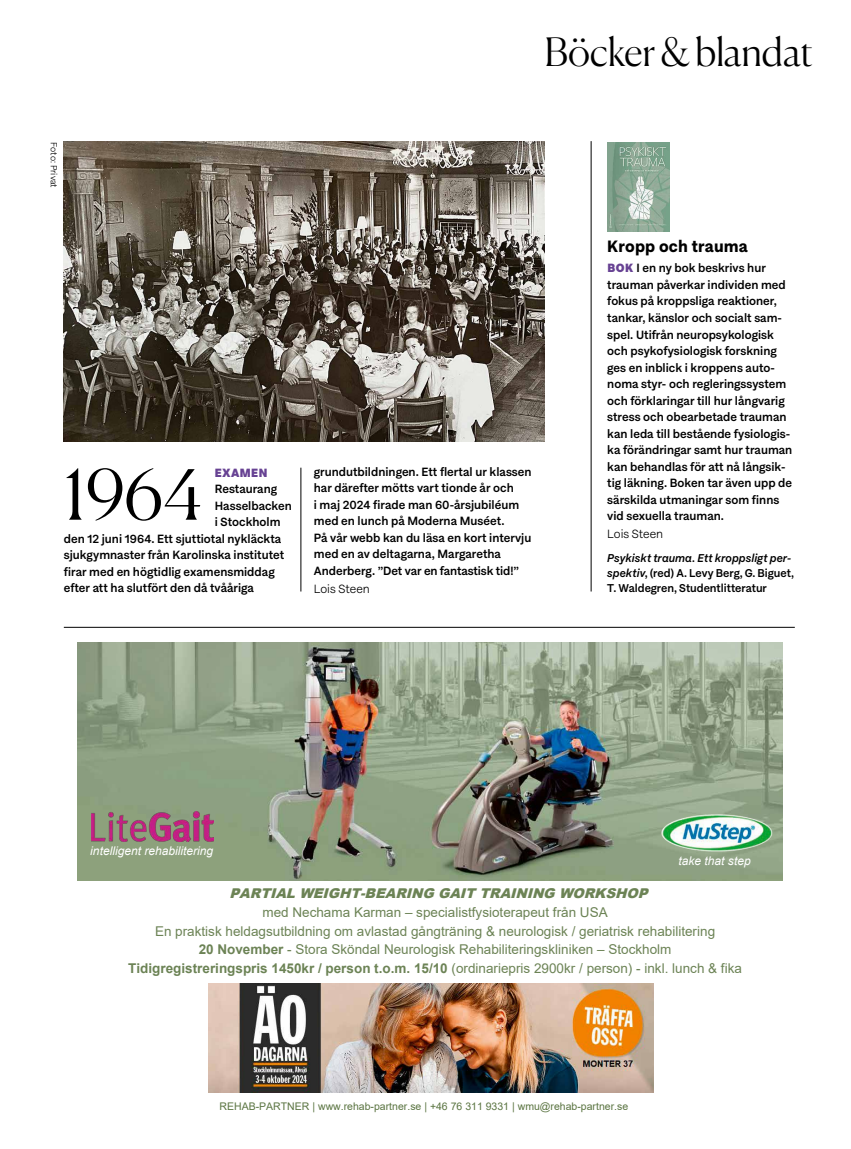
<style>
.page{position:relative;width:851px;height:1149px;background:#fff}
.page>*{position:absolute;margin:0;border:0;box-sizing:border-box;transform-origin:0 0}
.t1{font:300 69px "Canela";color:#000}
.t2{font:300 39px "Canela";letter-spacing:-.015em;color:#000}
.t3{font:700 16.5px "Solanel";letter-spacing:.01em;color:#000}
.t4{font:13.5px/18.6px "Arial";color:#6c8355;text-align:center}
.t5{font:italic 900 13.5px "Arial";color:#6c8355}
.t6{font:500 12px/16.5px "Solanel";color:#000}
.t7{font:italic 12px "Arial";color:#fff}
.t8{font:300 12px "Solanel";color:#000}
.t9{font:900 12px "Solanel";letter-spacing:.035em;color:#674293}
.t10{font:500 11.4px/15px "Solanel";color:#000}
.t11{font:10.5px "Arial";color:#5a7441}
.t12{font:300 9px "Solanel";color:#000}
.s1{font-weight:900;color:#674293}
.s2{font-style:italic}
.s3{font-weight:700}
</style>
<div class="page">
<img style="left:77px;top:642px;width:705px;height:238px">
<img style="left:91px;top:811px;width:123px;height:30px">
<img style="left:661px;top:813px;width:112px;height:39px">
<img style="left:208px;top:983px;width:445px;height:109px">
<hr style="left:64px;top:627px;width:730px;height:1px;background:#000">
<hr style="left:590px;top:141px;width:1px;height:450px;background:#000">
<img style="left:64px;top:141px;width:480px;height:300px">
<hr style="left:300px;top:467px;width:1px;height:124px;background:#000">
<img style="left:607px;top:142px;width:62px;height:89px">
<h2 class="t2" style="left:544px;top:22px;width:270px">Böcker &amp; blandat</h2>
<p class="t12" style="left:60px;top:142px;width:47px;rotate:90deg">Foto: Privat</p>
<h1 class="t1" style="left:63px;top:440px;width:141px">1964</h1>
<p class="t6" style="left:314px;top:462px;width:219px">grundutbildningen. Ett flertal ur klassen har därefter mötts vart tionde år och<br>i maj 2024 firade man 60-årsjubiléum med en lunch på Moderna Muséet.<br>På vår webb kan du läsa en kort intervju med en av deltagarna, Margaretha Anderberg. ”Det var en fantastisk tid!”</p>
<p class="t8" style="left:314px;top:580px;width:57px">Lois Steen</p>
<p class="t9" style="left:215px;top:464px;width:54px">EXAMEN</p>
<p class="t6" style="left:215px;top:480px;width:64px">Restaurang</p>
<p class="t6" style="left:215px;top:497px;width:79px">Hasselbacken</p>
<p class="t6" style="left:215px;top:513px;width:67px">i Stockholm</p>
<p class="t6" style="left:64px;top:530px;width:219px">den 12 juni 1964. Ett sjuttiotal nykläckta</p>
<p class="t6" style="left:64px;top:546px;width:222px">sjukgymnaster från Karolinska institutet</p>
<p class="t6" style="left:64px;top:563px;width:212px">firar med en högtidlig examensmiddag</p>
<p class="t6" style="left:64px;top:579px;width:192px">efter att ha slutfört den då tvååriga</p>
<h3 class="t3" style="left:607px;top:235px;width:142px">Kropp och trauma</h3>
<p class="t6" style="left:607px;top:259px;width:186px"><span class="s1">BOK</span> I en ny bok beskrivs hur trauman påverkar individen med fokus på kroppsliga reaktioner, tankar, känslor och socialt sam&shy;spel. Utifrån neuropsykologisk och psykofysiologisk forskning ges en inblick i kroppens auto&shy;noma styr- och regleringssystem och förklaringar till hur långvarig stress och obearbetade trauman kan leda till bestående fysiologis&shy;ka förändringar samt hur trauman kan behandlas för att nå långsik&shy;tig läkning. Boken tar även upp de särskilda utmaningar som finns vid sexuella trauman.</p>
<p class="t8" style="left:607px;top:526px;width:57px">Lois Steen</p>
<p class="t10" style="left:607px;top:550px;width:188px"><span class="s2">Psykiskt trauma. Ett kroppsligt per&shy;spektiv</span>, (red) A. Levy Berg, G. Biguet,<br>T. Waldegren, Studentlitteratur</p>
<p class="t7" style="left:90px;top:842px;width:124px">intelligent rehabilitering</p>
<p class="t7" style="left:678px;top:852px;width:74px">take that step</p>
<p class="t5" style="left:229px;top:883px;width:424px">PARTIALWEIGHT-BEARING GAIT TRAINING WORKSHOP</p>
<p class="t4" style="left:128px;top:902px;width:615px">med Nechama Karman – specialistfysioterapeut från USA<br>En praktisk heldagsutbildning om avlastad gångträning &amp; neurologisk / geriatrisk rehabilitering<br><span class="s3">20 November</span> - Stora Sköndal Neurologisk Rehabiliteringskliniken – Stockholm <span class="s3">Tidigregistreringspris 1450kr / person t.o.m. 15/10</span> (ordinariepris 2900kr / person) - inkl. lunch &amp; fika</p>
<p class="t11" style="left:219px;top:1098px;width:410px">REHAB-PARTNER | www.rehab-partner.se | +46 76 311 9331 | wmu@rehab-partner.se</p>
</div>
